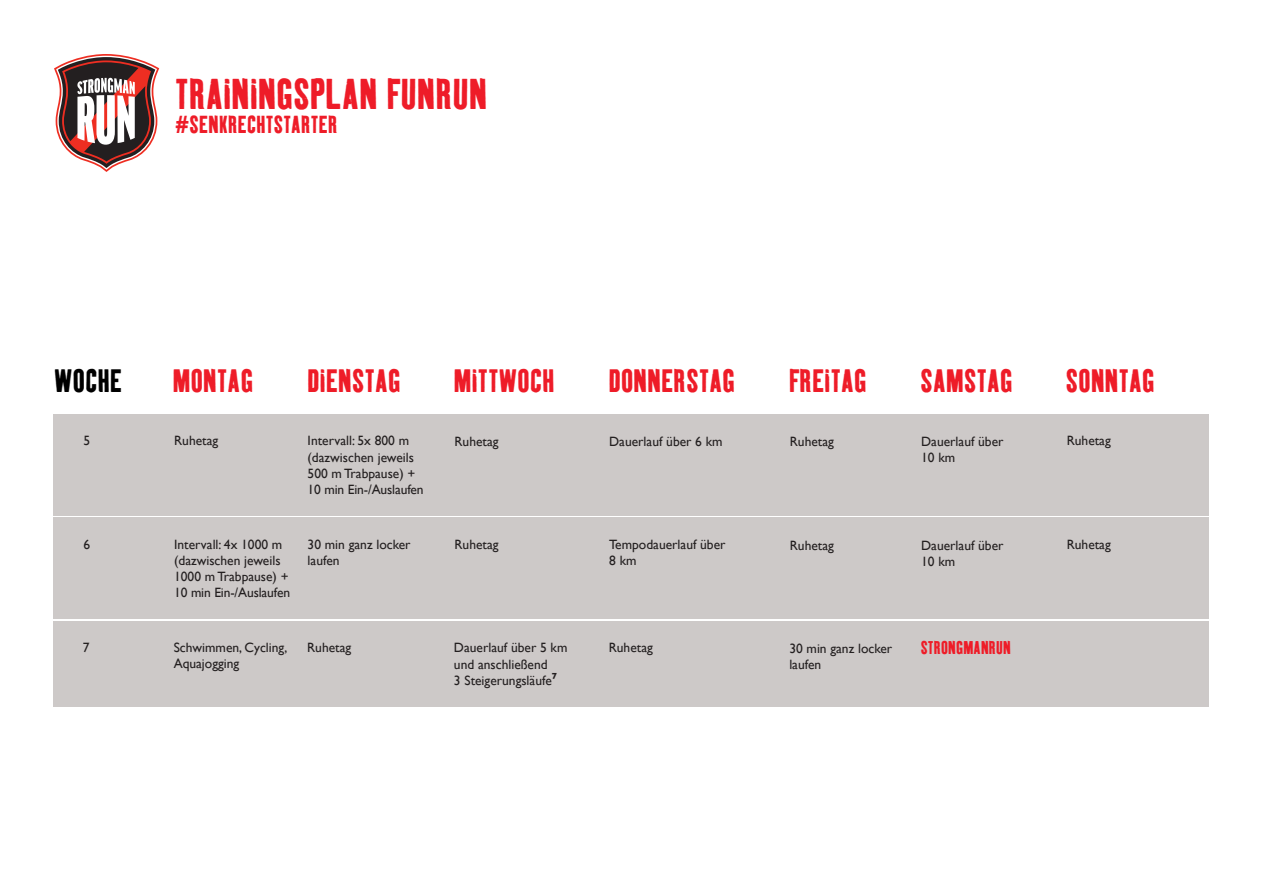
<style>
.page{position:relative;width:1263px;height:893px;background:#fff}
.page>*{position:absolute;margin:0;border:0;box-sizing:border-box;transform-origin:0 0}
.t1{font:42px "Kipp No 1";letter-spacing:.01em;color:#ee1c28}
.t2{font:31.65px "Kipp No 1";letter-spacing:.01em;color:#ee1c28}
.t3{font:31.65px "Kipp No 1";letter-spacing:.01em;color:#000}
.t4{font:24px "Kipp No 1";letter-spacing:.01em;color:#ee1c28}
.t5{font:18px "Kipp No 1";letter-spacing:.01em;color:#ee1c28}
.t6{font:13.5px/16.2px "Gill Sans";color:#231f20}
</style>
<div class="page">
<svg style="left:54px;top:54px;width:105px;height:118px"></svg>
<div style="left:54px;top:621px;width:1155px;height:86px;background:#cdc9c8"></div>
<div style="left:54px;top:518px;width:1155px;height:101px;background:#cdc9c8"></div>
<div style="left:54px;top:414px;width:1155px;height:102px;background:#cdc9c8"></div>
<h1 class="t1" style="left:175px;top:69px;width:313px">TRAININGSPLAN FUNRUN</h1>
<h3 class="t4" style="left:175px;top:110px;width:164px">#SENKRECHTSTARTER</h3>
<h2 class="t3" style="left:54px;top:362px;width:69px">WOCHE</h2>
<h2 class="t2" style="left:173px;top:362px;width:82px">MONTAG</h2>
<h2 class="t2" style="left:307px;top:362px;width:95px">DIENSTAG</h2>
<h2 class="t2" style="left:454px;top:362px;width:102px">MITTWOCH</h2>
<h2 class="t2" style="left:609px;top:362px;width:128px">DONNERSTAG</h2>
<h2 class="t2" style="left:789px;top:362px;width:79px">FREITAG</h2>
<h2 class="t2" style="left:920px;top:362px;width:94px">SAMSTAG</h2>
<h2 class="t2" style="left:1066px;top:362px;width:90px">SONNTAG</h2>
<p class="t6" style="left:83px;top:432px;width:8px">5</p>
<p class="t6" style="left:174px;top:432px;width:46px">Ruhetag</p>
<p class="t6" style="left:308px;top:432px;width:117px">Intervall: 5x 800 m (dazwischen jeweils<br>500 m Trabpause) +<br>10 min Ein-/Auslaufen</p>
<p class="t6" style="left:454px;top:433px;width:46px">Ruhetag</p>
<p class="t6" style="left:609px;top:433px;width:115px">Dauerlauf über 6 km</p>
<p class="t6" style="left:790px;top:433px;width:46px">Ruhetag</p>
<p class="t6" style="left:921px;top:433px;width:84px">Dauerlauf über<br>10 km</p>
<p class="t6" style="left:1067px;top:433px;width:46px">Ruhetag</p>
<p class="t6" style="left:83px;top:536px;width:8px">6</p>
<p class="t6" style="left:308px;top:536px;width:104px">30 min ganz locker laufen</p>
<p class="t6" style="left:454px;top:536px;width:46px">Ruhetag</p>
<p class="t6" style="left:609px;top:536px;width:118px">Tempodauerlauf über<br>8 km</p>
<p class="t6" style="left:790px;top:537px;width:46px">Ruhetag</p>
<p class="t6" style="left:921px;top:537px;width:84px">Dauerlauf über<br>10 km</p>
<p class="t6" style="left:1067px;top:536px;width:46px">Ruhetag</p>
<p class="t6" style="left:174px;top:536px;width:117px">Intervall: 4x 1000 m (dazwischen jeweils<br>1000 m Trabpause) +<br>10 min Ein-/Auslaufen</p>
<p class="t6" style="left:83px;top:639px;width:8px">7</p>
<p class="t6" style="left:307px;top:639px;width:46px">Ruhetag</p>
<p class="t6" style="left:454px;top:639px;width:115px">Dauerlauf über 5 km und anschließend<br>3 Steigerungsläufe<sup>7</sup></p>
<p class="t6" style="left:609px;top:639px;width:46px">Ruhetag</p>
<p class="t6" style="left:789px;top:640px;width:104px">30 min ganz locker laufen</p>
<h3 class="t5" style="left:921px;top:636px;width:92px">STRONGMANRUN</h3>
<p class="t6" style="left:174px;top:639px;width:115px">Schwimmen, Cycling,<br>Aquajogging</p>
</div>
